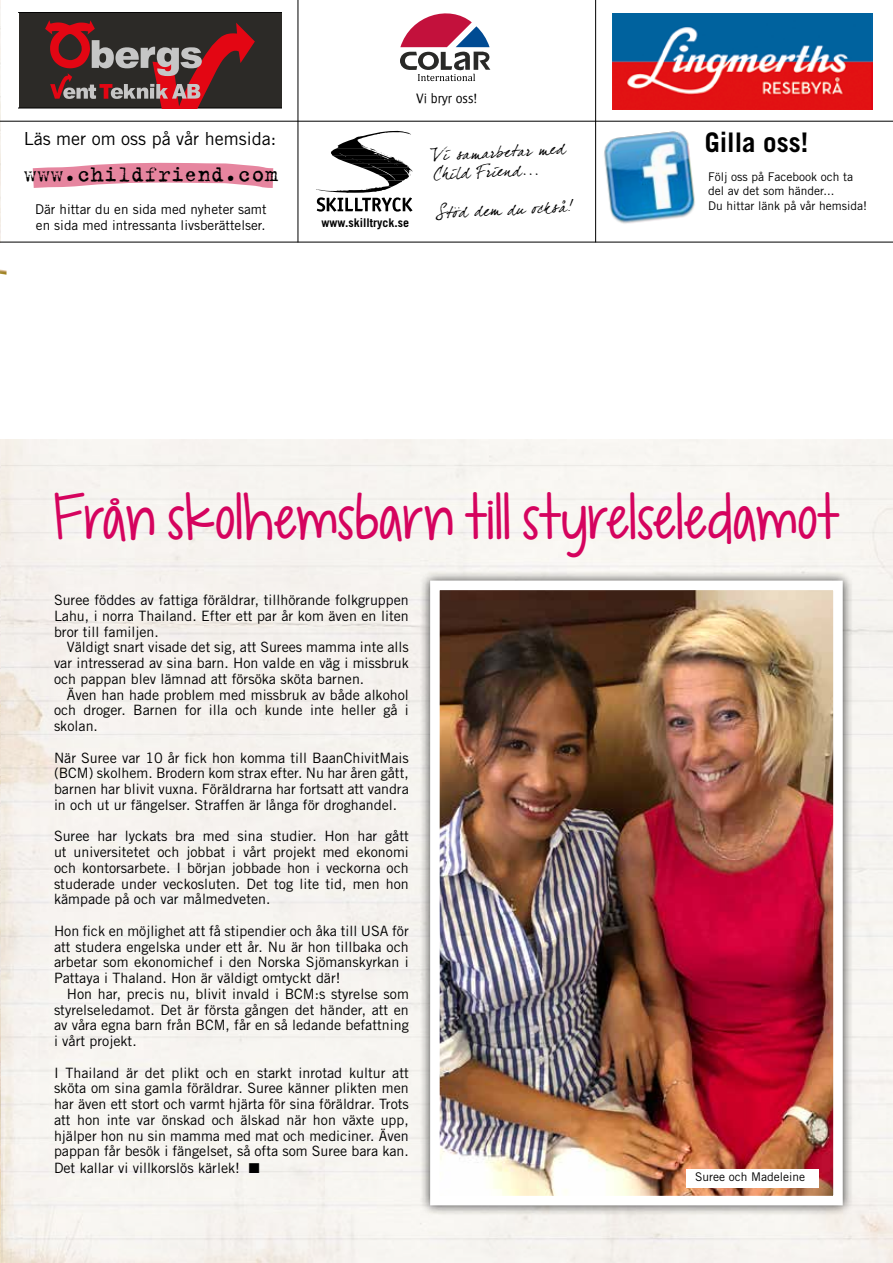
<style>
.page{position:relative;width:893px;height:1263px;background:#fff}
.page>*{position:absolute;margin:0;border:0;box-sizing:border-box;transform-origin:0 0}
.t1{font:46.5px "KG Dropsof Jupiter";letter-spacing:-.005em;color:#d5035e}
.t2{font:700 27px "Trade Gothic";color:#000}
.t3{font:24.3px "Trixie";color:#000}
.t4{font:18px "Trade Gothic";color:#000}
.t5{font:16.05px/19.2px "Dear Joefour";color:#000}
.t6{font:14.25px/15.8px "Trade Gothic";color:#000;text-align:justify}
.t7{font:14.1px "Bolite";color:#000}
.t8{font:13.5px "Trade Gothic";color:#000}
.t9{font:12px/14.4px "Trade Gothic";color:#000}
.t10{font:700 12px "Trade Gothic";color:#000}
</style>
<div class="page">
<img style="left:0;top:0;width:1px;height:1263px">
<img style="left:612px;top:14px;width:260px;height:95px">
<hr style="left:0;top:121px;width:893px;height:1px;background:#000">
<hr style="left:298px;top:0;width:1px;height:242px;background:#000">
<hr style="left:595px;top:0;width:1px;height:242px;background:#000">
<hr style="left:0;top:242px;width:893px;height:1px;background:#000">
<svg style="left:316px;top:131px;width:97px;height:81px"></svg>
<svg style="left:32px;top:162px;width:242px;height:26px"></svg>
<img style="left:604px;top:131px;width:91px;height:93px">
<svg style="left:400px;top:13px;width:90px;height:68px"></svg>
<div style="left:0;top:243px;width:893px;height:196px;background:#fff"></div>
<svg style="left:19px;top:12px;width:263px;height:96px;background:#573534"></svg>
<div style="left:419px;top:570px;width:434px;height:646px;background:#000;opacity:.75"></div>
<img style="left:441px;top:592px;width:391px;height:602px">
<div style="left:430px;top:581px;width:413px;height:624px;border:10px solid #fff"></div>
<div style="left:687px;top:1169px;width:132px;height:18px;background:#fff"></div>
<svg style="left:0;top:270px;width:7px;height:5px"></svg>
<p class="t7" style="left:416px;top:91px;width:62px">Vi bryr oss!</p>
<p class="t4" style="left:24px;top:127px;width:254px">Läs mer om oss på vår hemsida:</p>
<h3 class="t3" style="left:24px;top:158px;width:256px">www.childfriend.com</h3>
<h2 class="t2" style="left:705px;top:126px;width:105px">Gilla oss!</h2>
<p class="t9" style="left:708px;top:169px;width:146px">Följ oss på Facebook och ta del av det som händer...</p>
<p class="t5" style="left:432px;top:145px;width:134px;rotate:-3deg">Vi samarbetar med<br>Child Friend...</p>
<p class="t5" style="left:435px;top:203px;width:141px;rotate:-3deg">Stöd dem du också!</p>
<p class="t8" style="left:35px;top:201px;width:233px">Där hittar du en sida med nyheter samt</p>
<p class="t9" style="left:708px;top:198px;width:160px">Du hittar länk på vår hemsida!</p>
<p class="t8" style="left:36px;top:217px;width:231px">en sida med intressanta livsberättelser.</p>
<p class="t10" style="left:322px;top:216px;width:89px">www.skilltryck.se</p>
<h1 class="t1" style="left:54px;top:480px;width:786px">Från skolhemsbarn till styrelseledamot</h1>
<p class="t6" style="left:54px;top:592px;width:356px">Suree föddes av fattiga föräldrar, tillhörande folkgruppen Lahu, i norra Thailand. Efter ett par år kom även en liten bror till familjen.</p>
<p class="t6" style="left:54px;top:639px;width:356px;text-indent:13px">Väldigt snart visade det sig, att Surees mamma inte alls var intresserad av sina barn. Hon valde en väg i missbruk och pappan blev lämnad att försöka sköta barnen.</p>
<p class="t6" style="left:54px;top:686px;width:356px;text-indent:13px">Även han hade problem med missbruk av både alkohol och droger. Barnen for illa och kunde inte heller gå i skolan.</p>
<p class="t6" style="left:54px;top:749px;width:356px">När Suree var 10 år fick hon komma till BaanChivitMais (BCM) skolhem. Brodern kom strax efter. Nu har åren gått, barnen har blivit vuxna. Föräldrarna har fortsatt att vandra in och ut ur fängelser. Straffen är långa för droghandel.</p>
<p class="t6" style="left:54px;top:828px;width:356px">Suree har lyckats bra med sina studier. Hon har gått ut universitetet och jobbat i vårt projekt med ekonomi och kontorsarbete. I början jobbade hon i veckorna och studerade under veckosluten. Det tog lite tid, men hon kämpade på och var målmedveten.</p>
<p class="t6" style="left:54px;top:923px;width:356px">Hon fick en möjlighet att få stipendier och åka till USA för att studera engelska under ett år. Nu är hon tillbaka och arbetar som ekonomichef i den Norska Sjömanskyrkan i Pattaya i Thaland. Hon är väldigt omtyckt där!</p>
<p class="t6" style="left:54px;top:986px;width:356px;text-indent:13px">Hon har, precis nu, blivit invald i BCM:s styrelse som styrelseledamot. Det är första gången det händer, att en av våra egna barn från BCM, får en så ledande befattning i vårt projekt.</p>
<p class="t6" style="left:54px;top:1064px;width:356px">I Thailand är det plikt och en starkt inrotad kultur att sköta om sina gamla föräldrar. Suree känner plikten men har även ett stort och varmt hjärta för sina föräldrar. Trots att hon inte var önskad och älskad när hon växte upp, hjälper hon nu sin mamma med mat och mediciner. Även pappan får besök i fängelset, så ofta som Suree bara kan.<br>Det kallar vi villkorslös kärlek! ■</p>
<p class="t9" style="left:695px;top:1170px;width:112px">Suree och Madeleine</p>
</div>
